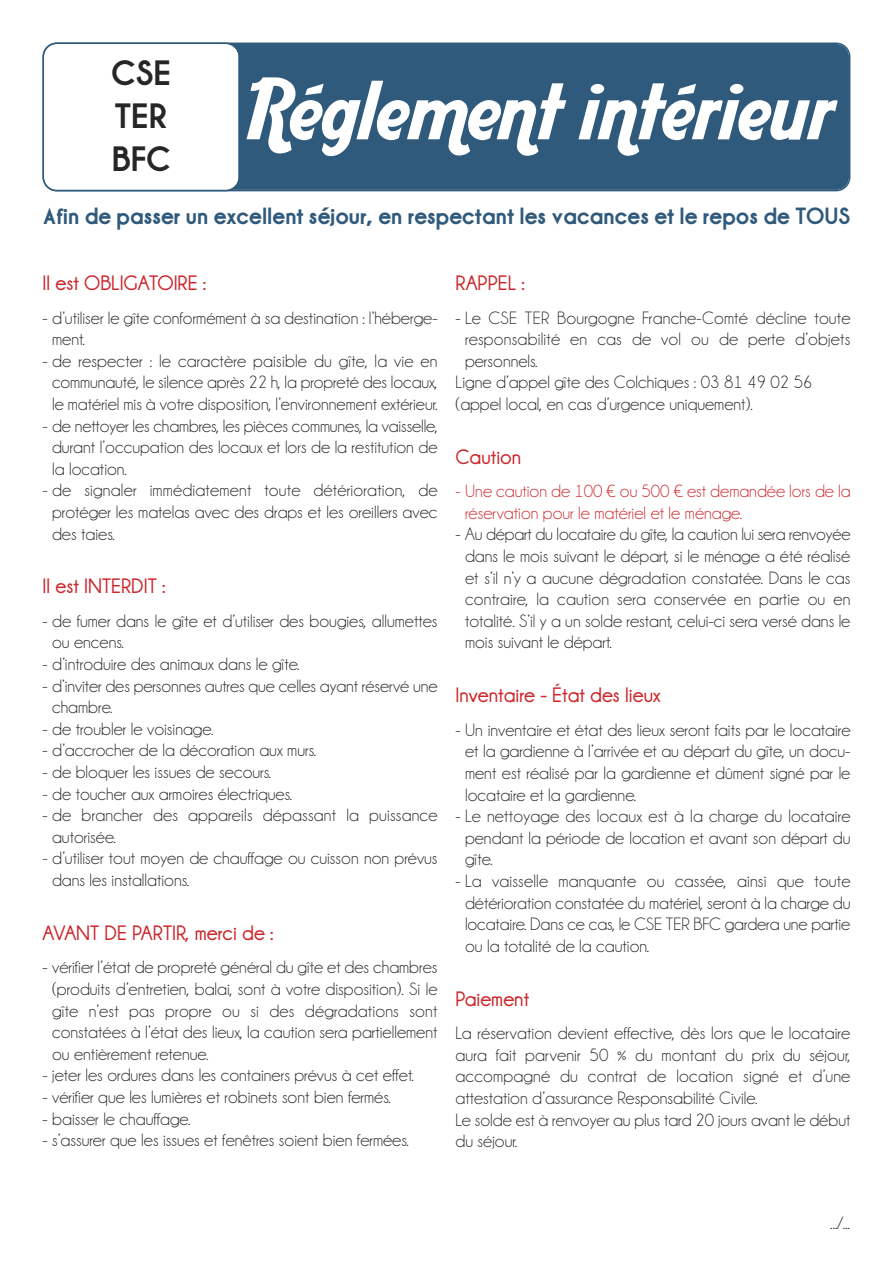
<style>
.page{position:relative;width:893px;height:1263px;background:#fff}
.page>*{position:absolute;margin:0;border:0;box-sizing:border-box;transform-origin:0 0}
.t1{font:82.5px "Aardvark Cafe";color:#fff}
.t2{font:700 36px/43.2px "Champagne&Limousines Thick";color:#272526;text-align:justify}
.t3{font:700 24px "Champagne&Limousines Thick";color:#305a7c}
.t4{font:700 21px "Champagne&Limousines";color:#cb262a}
.t5{font:18px/21.6px "Champagne&Limousines";color:#272526;text-align:justify}
.t6{font:18px/21.6px "Champagne&Limousines";color:#cb262a}
</style>
<div class="page">
<div style="left:240px;top:43px;width:610px;height:148px;background:#305a7c"></div>
<svg style="left:43px;top:43px;width:197px;height:148px"></svg>
<h2 class="t2" style="left:111px;top:51px;width:62px">CSE TER BFC</h2>
<h3 class="t3" style="left:43px;top:202px;width:809px">Afin de passer un excellent séjour, en respectant les vacances et le repos de TOUS</h3>
<h1 class="t1" style="left:248px;top:57px;width:590px">Réglement intérieur</h1>
<p class="t4" style="left:43px;top:270px;width:165px">Il est OBLIGATOIRE :</p>
<p class="t5" style="left:52px;top:306px;width:387px;text-indent:-10px">- d’utiliser le gîte conformément à sa destination : l’héberge&shy;ment.</p>
<p class="t5" style="left:43px;top:350px;width:397px;text-align:center">- de respecter : le caractère paisible du gîte, la vie en communauté, le silence après 22 h, la propreté des locaux, le matériel mis à votre disposition, l’environnement extérieur.</p>
<p class="t5" style="left:52px;top:414px;width:387px;text-indent:-10px">- de nettoyer les chambres, les pièces communes, la vaisselle, durant l’occupation des locaux et lors de la restitution de la location.</p>
<p class="t5" style="left:52px;top:479px;width:387px;text-indent:-10px">- de signaler immédiatement toute détérioration, de protéger les matelas avec des draps et les oreillers avec des taies.</p>
<p class="t4" style="left:43px;top:574px;width:124px">Il est INTERDIT :</p>
<p class="t5" style="left:52px;top:610px;width:387px;text-indent:-10px">- de fumer dans le gîte et d’utiliser des bougies, allumettes ou encens.</p>
<p class="t5" style="left:43px;top:653px;width:259px">- d’introduire des animaux dans le gîte.</p>
<p class="t5" style="left:52px;top:675px;width:387px;text-indent:-10px">- d’inviter des personnes autres que celles ayant réservé une chambre.</p>
<p class="t5" style="left:43px;top:718px;width:172px">- de troubler le voisinage.</p>
<p class="t5" style="left:43px;top:739px;width:275px">- d’accrocher de la décoration aux murs.</p>
<p class="t5" style="left:43px;top:761px;width:230px">- de bloquer les issues de secours.</p>
<p class="t5" style="left:43px;top:783px;width:251px">- de toucher aux armoires électriques.</p>
<p class="t5" style="left:52px;top:804px;width:387px;text-indent:-10px">- de brancher des appareils dépassant la puissance autorisée.</p>
<p class="t5" style="left:52px;top:847px;width:387px;text-indent:-10px">- d’utiliser tout moyen de chauffage ou cuisson non prévus dans les installations.</p>
<p class="t4" style="left:43px;top:920px;width:233px">AVANT DE PARTIR, merci de :</p>
<p class="t5" style="left:52px;top:956px;width:387px;text-indent:-10px">- vérifier l’état de propreté général du gîte et des chambres (produits d’entretien, balai, sont à votre disposition). Si le gîte n’est pas propre ou si des dégradations sont constatées à l’état des lieux, la caution sera partiellement ou entièrement retenue.</p>
<p class="t5" style="left:43px;top:1064px;width:373px">- jeter les ordures dans les containers prévus à cet effet.</p>
<p class="t5" style="left:43px;top:1086px;width:350px">- vérifier que les lumières et robinets sont bien fermés.</p>
<p class="t5" style="left:43px;top:1107px;width:149px">- baisser le chauffage.</p>
<p class="t5" style="left:43px;top:1129px;width:368px">- s’assurer que les issues et fenêtres soient bien fermées.</p>
<p class="t4" style="left:455px;top:270px;width:71px">RAPPEL :</p>
<p class="t5" style="left:455px;top:306px;width:397px">- Le CSE TER Bourgogne Franche-Comté décline toute</p>
<p class="t5" style="left:465px;top:328px;width:387px">responsabilité en cas de vol ou de perte d’objets</p>
<p class="t5" style="left:465px;top:350px;width:74px">personnels.</p>
<p class="t5" style="left:455px;top:371px;width:359px">Ligne d’appel gîte des Colchiques : 03 81 49 02 56</p>
<p class="t5" style="left:455px;top:393px;width:299px">(appel local, en cas d’urgence uniquement).</p>
<p class="t4" style="left:455px;top:444px;width:67px">Caution</p>
<p class="t6" style="left:465px;top:480px;width:387px;text-indent:-10px">- Une caution de 100 € ou 500 € est demandée lors de la réservation pour le matériel et le ménage.</p>
<p class="t5" style="left:465px;top:523px;width:387px;text-indent:-10px">- Au départ du locataire du gîte, la caution lui sera renvoyée dans le mois suivant le départ, si le ménage a été réalisé et s’il n’y a aucune dégradation constatée. Dans le cas contraire, la caution sera conservée en partie ou en totalité. S’il y a un solde restant, celui-ci sera versé dans le mois suivant le départ.</p>
<p class="t4" style="left:455px;top:683px;width:207px">Inventaire - État des lieux</p>
<p class="t5" style="left:465px;top:719px;width:387px;text-indent:-10px">- Un inventaire et état des lieux seront faits par le locataire et la gardienne à l’arrivée et au départ du gîte, un docu&shy;ment est réalisé par la gardienne et dûment signé par le locataire et la gardienne.</p>
<p class="t5" style="left:465px;top:805px;width:387px;text-indent:-10px">- Le nettoyage des locaux est à la charge du locataire pendant la période de location et avant son départ du gîte.</p>
<p class="t5" style="left:465px;top:870px;width:387px;text-indent:-10px">- La vaisselle manquante ou cassée, ainsi que toute détérioration constatée du matériel, seront à la charge du locataire. Dans ce cas, le CSE TER BFC gardera une partie ou la totalité de la caution.</p>
<p class="t4" style="left:455px;top:986px;width:75px">Paiement</p>
<p class="t5" style="left:455px;top:1022px;width:396px;text-align:left">La réservation devient effective, dès lors que le locataire aura fait parvenir 50 % du montant du prix du séjour, accompagné du contrat de location signé et d’une attestation d’assurance Responsabilité Civile.<br>Le solde est à renvoyer au plus tard 20 jours avant le début du séjour.</p>
<p class="t5" style="left:830px;top:1212px;width:21px">.../...</p>
</div>
